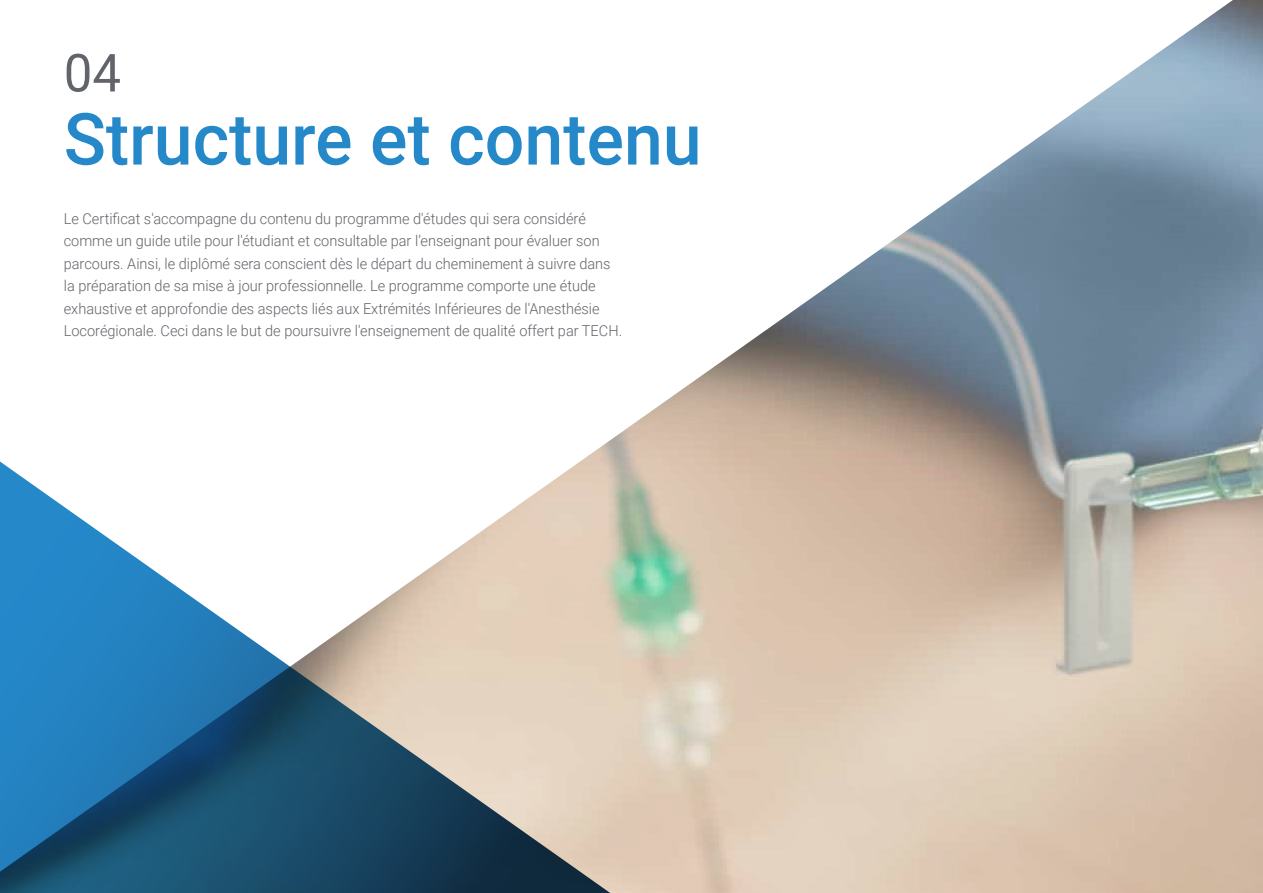
<style>
.page{position:relative;width:1263px;height:893px;background:#fff}
.page>*{position:absolute;margin:0;border:0;box-sizing:border-box;transform-origin:0 0}
.t1{font:500 72px "Roboto";color:#2488c9}
.t2{font:52.5px "Roboto";color:#61646a}
.t3{font:300 15px/22.5px "Roboto";color:#61646a}
</style>
<div class="page">
<img style="left:602px;top:0;width:661px;height:893px">
<svg style="left:0;top:446px;width:640px;height:447px"></svg>
<h2 class="t2" style="left:64px;top:36px;width:59px">04</h2>
<h1 class="t1" style="left:64px;top:89px;width:639px">Structure et contenu</h1>
<p class="t3" style="left:64px;top:207px;width:560px">Le Certificat s'accompagne du contenu du programme d'études qui sera considéré comme un guide utile pour l'étudiant et consultable par l’enseignant pour évaluer son parcours. Ainsi, le diplômé sera conscient dès le départ du cheminement à suivre dans la préparation de sa mise à jour professionnelle. Le programme comporte une étude exhaustive et approfondie des aspects liés aux Extrémités Inférieures de l'Anesthésie Locorégionale. Ceci dans le but de poursuivre l'enseignement de qualité offert par TECH.</p>
</div>
